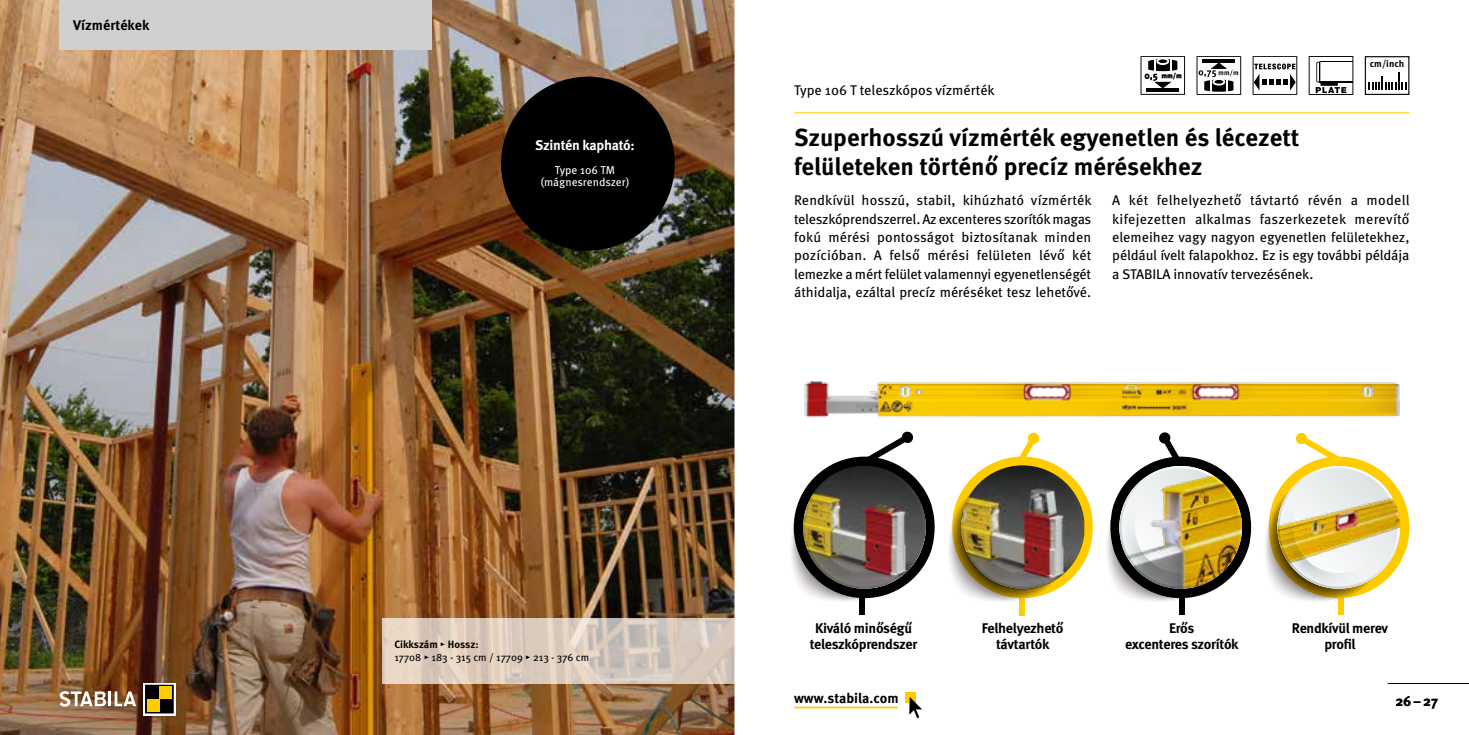
<style>
.page{position:relative;width:1469px;height:735px;background:#fff}
.page>*{position:absolute;margin:0;border:0;box-sizing:border-box;transform-origin:0 0}
.t1{font:700 24.5px/29.4px "Meta Pro";color:#000}
.t2{font:14px/18.4px "Meta Pro";letter-spacing:-.01em;color:#000;text-align:justify}
.t3{font:700 14px/16.8px "Meta Pro";letter-spacing:-.02em;color:#000;text-align:center}
.t4{font:700 14px "Meta Pro";letter-spacing:-.025em;color:#fff}
.t5{font:700 14px "Meta Pro";color:#000}
.t6{font:11.38px/12.2px "Meta Pro";color:#fff;text-align:center}
.t7{font:10.5px "Meta Pro";color:#000}
.t8{font:700 10.5px "Meta Pro";letter-spacing:-.01em;color:#000}
.t9{font:700 9.62px "Meta Pro";letter-spacing:-.005em;color:#000}
.t10{font:700 7.17px "Meta Pro";color:#000}
.s1{font-size:9.62px}
</style>
<div class="page">
<hr style="left:1387px;top:682px;width:81px;height:1px;background:#000">
<div style="left:905px;top:691px;width:10px;height:11px;background:#fc0"></div>
<svg style="left:909px;top:696px;width:13px;height:21px"></svg>
<hr style="left:794px;top:706px;width:104px;height:2px;background:#fc0">
<img style="left:0;top:0;width:734px;height:734px">
<div style="left:1018px;top:482px;width:6px;height:132px;background:#fc0"></div>
<div style="left:1178px;top:505px;width:6px;height:109px;background:#000"></div>
<div style="left:859px;top:505px;width:6px;height:109px;background:#000"></div>
<div style="left:1338px;top:505px;width:6px;height:109px;background:#fc0"></div>
<svg style="left:791px;top:431px;width:143px;height:170px"></svg>
<svg style="left:949px;top:432px;width:143px;height:173px"></svg>
<svg style="left:1107px;top:432px;width:144px;height:173px"></svg>
<svg style="left:1265px;top:432px;width:144px;height:169px"></svg>
<hr style="left:794px;top:112px;width:615px;height:1px;background:#fc0">
<img style="left:960px;top:465px;width:124px;height:124px">
<img style="left:1119px;top:465px;width:122px;height:123px;border-radius:61px">
<img style="left:802px;top:464px;width:124px;height:124px;border-radius:62px">
<img style="left:1277px;top:472px;width:123px;height:116px">
<svg style="left:1196px;top:56px;width:45px;height:39px"></svg>
<svg style="left:1252px;top:56px;width:45px;height:39px"></svg>
<svg style="left:1308px;top:56px;width:45px;height:39px"></svg>
<svg style="left:1364px;top:56px;width:45px;height:39px"></svg>
<img style="left:804px;top:381px;width:596px;height:37px">
<div style="left:501px;top:77px;width:173px;height:173px;background:#000;border-radius:50%"></div>
<svg style="left:382px;top:617px;width:352px;height:66px;background:#d9cabc"></svg>
<svg style="left:1140px;top:56px;width:45px;height:39px"></svg>
<div style="left:60px;top:0;width:372px;height:50px;background:#d0d0d0"></div>
<hr style="left:108px;top:691px;width:3px;height:14px;background:#fff">
<svg style="left:115px;top:691px;width:21px;height:14px"></svg>
<svg style="left:60px;top:690px;width:46px;height:16px"></svg>
<svg style="left:143px;top:682px;width:33px;height:33px"></svg>
<svg style="left:145px;top:684px;width:29px;height:29px"></svg>
<div style="left:159px;top:686px;width:13px;height:12px;background:#fc0"></div>
<div style="left:147px;top:698px;width:12px;height:13px;background:#fc0"></div>
<p class="t5" style="left:73px;top:15px;width:78px">Vízmértékek</p>
<p class="t4" style="left:535px;top:134px;width:101px">Szintén kapható:</p>
<p class="t6" style="left:541px;top:163px;width:90px">Type 106 TM (mágnesrendszer)</p>
<p class="t2" style="left:794px;top:80px;width:202px">Type 106 T teleszkópos vízmérték</p>
<p class="t10" style="left:1144px;top:70px;width:39px"><span class="s1">0,5</span> mm/m</p>
<h1 class="t1" style="left:794px;top:121px;width:507px">Szuperhosszú vízmérték egyenetlen és lécezett felületeken történő precíz mérésekhez</h1>
<p class="t9" style="left:1369px;top:56px;width:36px">cm/inch</p>
<p class="t2" style="left:794px;top:190px;width:299px">Rendkívül hosszú, stabil, kihúzható vízmérték teleszkóprendszerrel. Az excenteres szorítók magas fokú mérési pontosságot biztosítanak minden pozícióban. A felső mérési felületen lévő két lemezke a mért felület valamennyi egyenetlenségét áthidalja, ezáltal precíz méréséket tesz lehetővé.</p>
<p class="t2" style="left:1112px;top:190px;width:299px">A két felhelyezhető távtartó révén a modell kifejezetten alkalmas faszerkezetek merevítő elemeihez vagy nagyon egyenetlen felületekhez, például ívelt falapokhoz. Ez is egy további példája a STABILA innovatív tervezésének.</p>
<p class="t3" style="left:809px;top:618px;width:109px">Kiváló minőségű teleszkóprendszer</p>
<p class="t3" style="left:981px;top:618px;width:83px">Felhelyezhető távtartók</p>
<p class="t3" style="left:1125px;top:618px;width:115px">Erős<br>excenteres szorítók</p>
<p class="t3" style="left:1291px;top:618px;width:98px">Rendkívül merev</p>
<p class="t8" style="left:394px;top:636px;width:86px">Cikkszám ▸ Hossz:</p>
<p class="t3" style="left:1324px;top:634px;width:33px">profil</p>
<p class="t7" style="left:394px;top:648px;width:196px">17708 ▸ 183 - 315 cm / 17709 ▸ 213 - 376 cm</p>
<p class="t3" style="left:794px;top:688px;width:106px">www.stabila.com</p>
<p class="t3" style="left:1395px;top:691px;width:44px">26–27</p>
</div>
